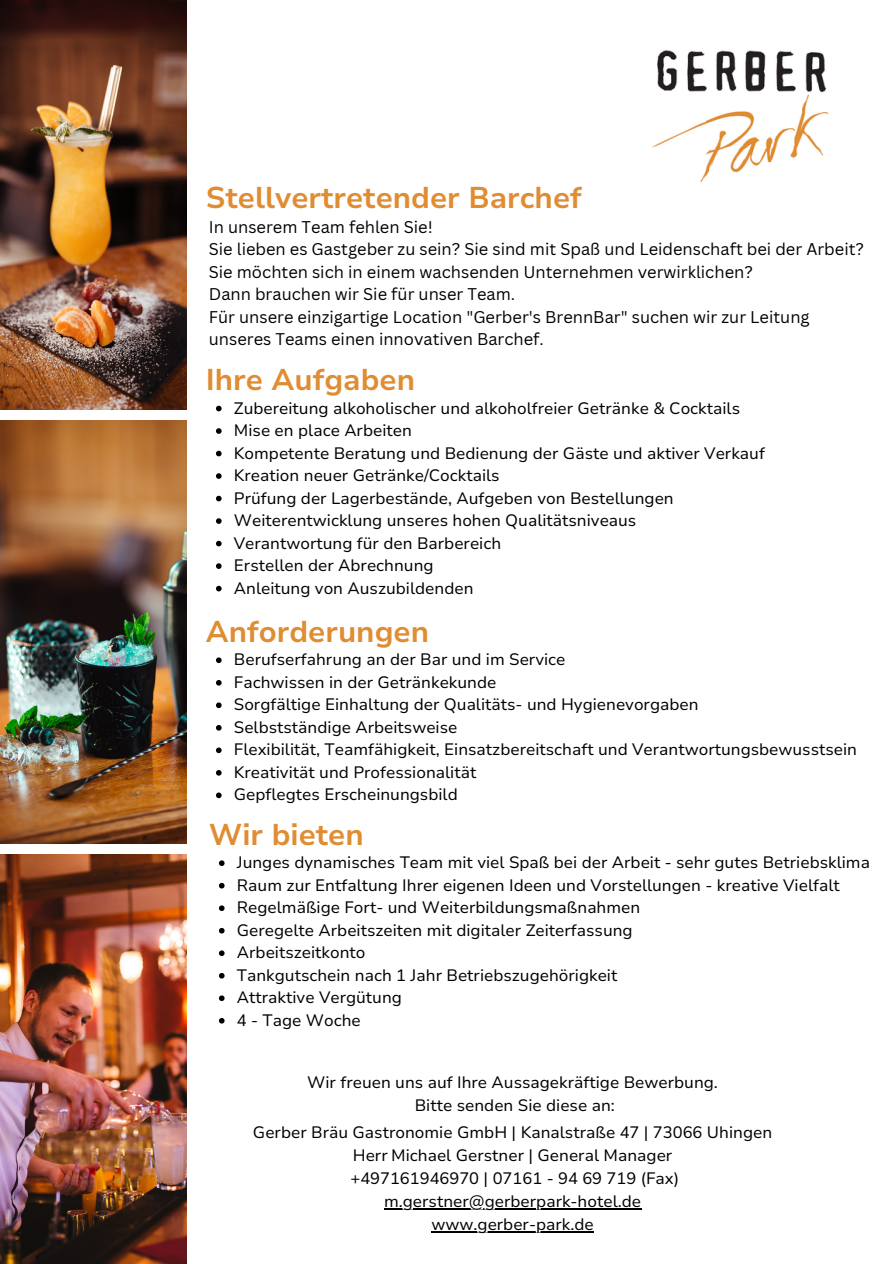
<style>
.page{position:relative;width:894px;height:1264px;background:#fff}
.page>*{position:absolute;margin:0;border:0;box-sizing:border-box;transform-origin:0 0}
.t1{font:700 30px "Nunito Sans 10 pt";color:#e08c32}
.t2{font:16.5px "Nunito Sans 10 pt";color:#000}
.t3{font:16.5px/22.5px "Canva Sans";color:#000}
</style>
<div class="page">
<img style="left:0;top:0;width:187px;height:410px">
<img style="left:0;top:421px;width:187px;height:422px">
<img style="left:0;top:854px;width:187px;height:409px">
<img style="left:652px;top:50px;width:177px;height:131px">
<svg style="left:216px;top:406px;width:5px;height:5px"></svg>
<svg style="left:216px;top:428px;width:5px;height:6px"></svg>
<svg style="left:216px;top:451px;width:5px;height:5px"></svg>
<svg style="left:216px;top:473px;width:5px;height:6px"></svg>
<svg style="left:216px;top:496px;width:5px;height:5px"></svg>
<svg style="left:216px;top:518px;width:5px;height:6px"></svg>
<svg style="left:216px;top:541px;width:5px;height:5px"></svg>
<svg style="left:216px;top:563px;width:5px;height:6px"></svg>
<svg style="left:216px;top:586px;width:5px;height:5px"></svg>
<svg style="left:216px;top:657px;width:5px;height:6px"></svg>
<svg style="left:216px;top:680px;width:5px;height:5px"></svg>
<svg style="left:216px;top:702px;width:5px;height:6px"></svg>
<svg style="left:216px;top:725px;width:5px;height:5px"></svg>
<svg style="left:216px;top:747px;width:5px;height:6px"></svg>
<svg style="left:216px;top:770px;width:5px;height:5px"></svg>
<svg style="left:216px;top:792px;width:5px;height:6px"></svg>
<svg style="left:219px;top:860px;width:5px;height:6px"></svg>
<svg style="left:219px;top:882px;width:5px;height:6px"></svg>
<svg style="left:219px;top:905px;width:5px;height:6px"></svg>
<svg style="left:219px;top:927px;width:5px;height:6px"></svg>
<svg style="left:219px;top:950px;width:5px;height:6px"></svg>
<svg style="left:219px;top:972px;width:5px;height:6px"></svg>
<svg style="left:219px;top:995px;width:5px;height:6px"></svg>
<svg style="left:219px;top:1018px;width:5px;height:5px"></svg>
<hr style="left:384px;top:1207px;width:257px;height:2px;background:#000">
<hr style="left:431px;top:1230px;width:162px;height:2px;background:#000">
<p class="t1" style="left:206px;top:178px;width:377px">Stellvertretender Barchef</p>
<p class="t3" style="left:209px;top:215px;width:225px">In unserem Team fehlen Sie!</p>
<p class="t3" style="left:209px;top:237px;width:656px">Sie lieben es Gastgeber zu sein? Sie sind mit Spaß und Leidenschaft bei der Arbeit?</p>
<p class="t3" style="left:209px;top:260px;width:545px">Sie möchten sich in einem wachsenden Unternehmen verwirklichen?</p>
<p class="t3" style="left:209px;top:282px;width:308px">Dann brauchen wir Sie für unser Team.</p>
<p class="t3" style="left:209px;top:305px;width:602px">Für unsere einzigartige Location "Gerber's BrennBar" suchen wir zur Leitung unseres Teams einen innovativen Barchef.</p>
<h1 class="t1" style="left:206px;top:360px;width:211px">Ihre Aufgaben</h1>
<p class="t2" style="left:234px;top:397px;width:507px">Zubereitung alkoholischer und alkoholfreier Getränke &amp; Cocktails</p>
<p class="t2" style="left:234px;top:419px;width:179px">Mise en place Arbeiten</p>
<p class="t2" style="left:234px;top:442px;width:532px">Kompetente Beratung und Bedienung der Gäste und aktiver Verkauf</p>
<p class="t2" style="left:234px;top:464px;width:267px">Kreation neuer Getränke/Cocktails</p>
<p class="t2" style="left:234px;top:487px;width:441px">Prüfung der Lagerbestände, Aufgeben von Bestellungen</p>
<p class="t2" style="left:234px;top:509px;width:404px">Weiterentwicklung unseres hohen Qualitätsniveaus</p>
<p class="t2" style="left:234px;top:532px;width:269px">Verantwortung für den Barbereich</p>
<p class="t2" style="left:234px;top:554px;width:201px">Erstellen der Abrechnung</p>
<p class="t2" style="left:234px;top:577px;width:241px">Anleitung von Auszubildenden</p>
<h1 class="t1" style="left:206px;top:611px;width:225px">Anforderungen</h1>
<p class="t2" style="left:234px;top:648px;width:333px">Berufserfahrung an der Bar und im Service</p>
<p class="t2" style="left:234px;top:671px;width:264px">Fachwissen in der Getränkekunde</p>
<p class="t2" style="left:234px;top:693px;width:466px">Sorgfältige Einhaltung der Qualitäts- und Hygienevorgaben</p>
<p class="t2" style="left:234px;top:716px;width:225px">Selbstständige Arbeitsweise</p>
<p class="t2" style="left:234px;top:738px;width:624px">Flexibilität, Teamfähigkeit, Einsatzbereitschaft und Verantwortungsbewusstsein</p>
<p class="t2" style="left:234px;top:761px;width:244px">Kreativität und Professionalität</p>
<p class="t2" style="left:234px;top:783px;width:225px">Gepflegtes Erscheinungsbild</p>
<h1 class="t1" style="left:209px;top:814px;width:156px">Wir bieten</h1>
<p class="t2" style="left:237px;top:851px;width:634px">Junges dynamisches Team mit viel Spaß bei der Arbeit - sehr gutes Betriebsklima</p>
<p class="t2" style="left:237px;top:874px;width:604px">Raum zur Entfaltung Ihrer eigenen Ideen und Vorstellungen - kreative Vielfalt</p>
<p class="t2" style="left:237px;top:896px;width:405px">Regelmäßige Fort- und Weiterbildungsmaßnahmen</p>
<p class="t2" style="left:237px;top:919px;width:397px">Geregelte Arbeitszeiten mit digitaler Zeiterfassung</p>
<p class="t2" style="left:237px;top:941px;width:130px">Arbeitszeitkonto</p>
<p class="t2" style="left:237px;top:964px;width:382px">Tankgutschein nach 1 Jahr Betriebszugehörigkeit</p>
<p class="t2" style="left:237px;top:986px;width:166px">Attraktive Vergütung</p>
<p class="t2" style="left:237px;top:1009px;width:125px">4 - Tage Woche</p>
<p class="t2" style="left:307px;top:1071px;width:412px">Wir freuen uns auf Ihre Aussagekräftige Bewerbung.</p>
<p class="t2" style="left:414px;top:1094px;width:201px">Bitte senden Sie diese an:</p>
<p class="t2" style="left:253px;top:1121px;width:520px">Gerber Bräu Gastronomie GmbH | Kanalstraße 47 | 73066 Uhingen</p>
<p class="t2" style="left:353px;top:1144px;width:321px">Herr Michael Gerstner | General Manager</p>
<p class="t2" style="left:350px;top:1167px;width:330px">+497161946970 | 07161 - 94 69 719 (Fax)</p>
<p class="t2" style="left:384px;top:1190px;width:258px">m.gerstner@gerberpark-hotel.de</p>
<p class="t2" style="left:431px;top:1213px;width:164px">www.gerber-park.de</p>
</div>
